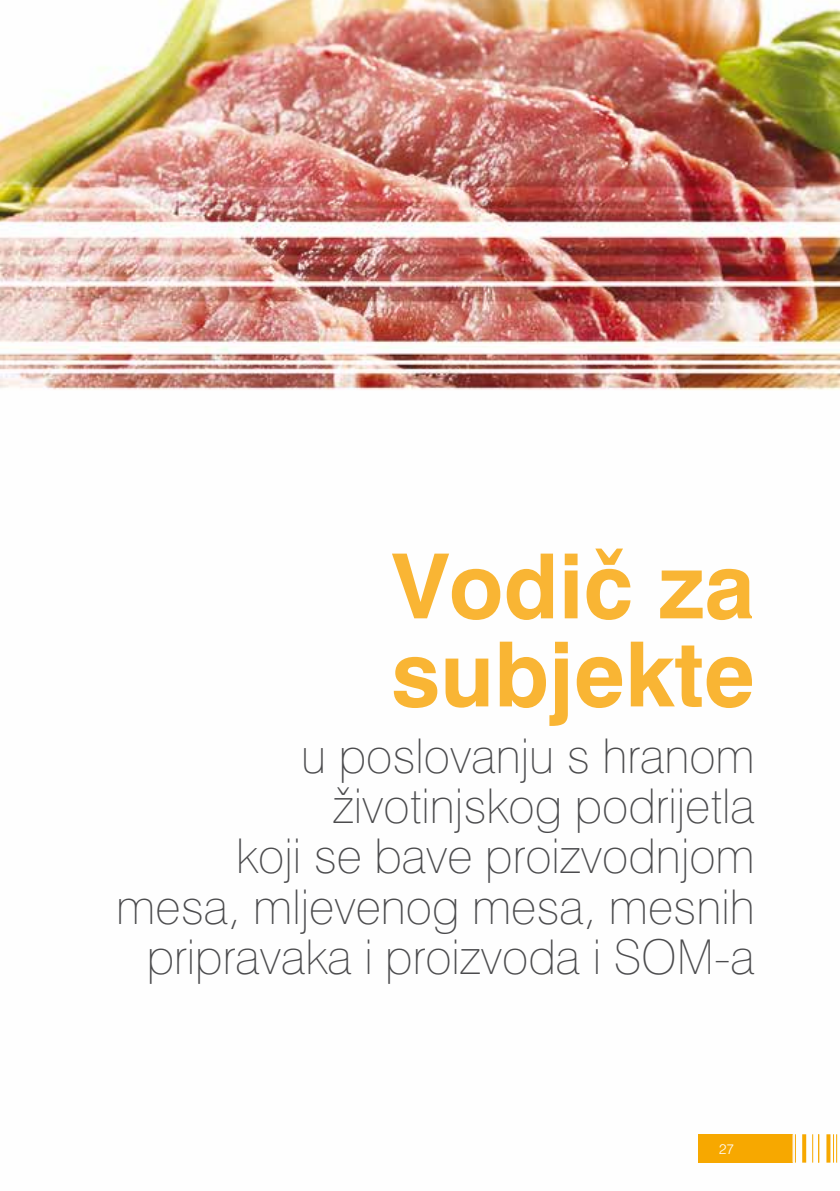
<style>
.page{position:relative;width:840px;height:1191px;background:#fff}
.page>*{position:absolute;margin:0;border:0;box-sizing:border-box;transform-origin:0 0}
.t1{font:90px/88px "HR Swiss 721 Bold BT";color:#f9b534}
.t2{font:48px/50px "HR Swiss 721 Thin BT";color:#4b4b4d;text-align:right}
.t3{font:14px "HR Swiss 721 Light BT";color:#fff}
</style>
<div class="page">
<img style="left:0;top:0;width:839px;height:1163px">
<div style="left:697px;top:1134px;width:95px;height:28px;background:#f7a800"></div>
<svg style="left:801px;top:1134px;width:4px;height:28px"></svg>
<svg style="left:826px;top:1134px;width:4px;height:28px"></svg>
<svg style="left:792px;top:1134px;width:3px;height:28px"></svg>
<svg style="left:832px;top:1134px;width:4px;height:28px"></svg>
<svg style="left:811px;top:1134px;width:7px;height:28px"></svg>
<h1 class="t1" style="left:391px;top:541px;width:365px">Vodič za subjekte</h1>
<p class="t2" style="left:116px;top:731px;width:639px">u poslovanju s hranom životinjskog podrijetla<br>koji se bave proizvodnjom mesa, mljevenog mesa, mesnih pripravaka i proizvoda i SOM-a</p>
<p class="t3" style="left:718px;top:1140px;width:16px">27</p>
</div>
